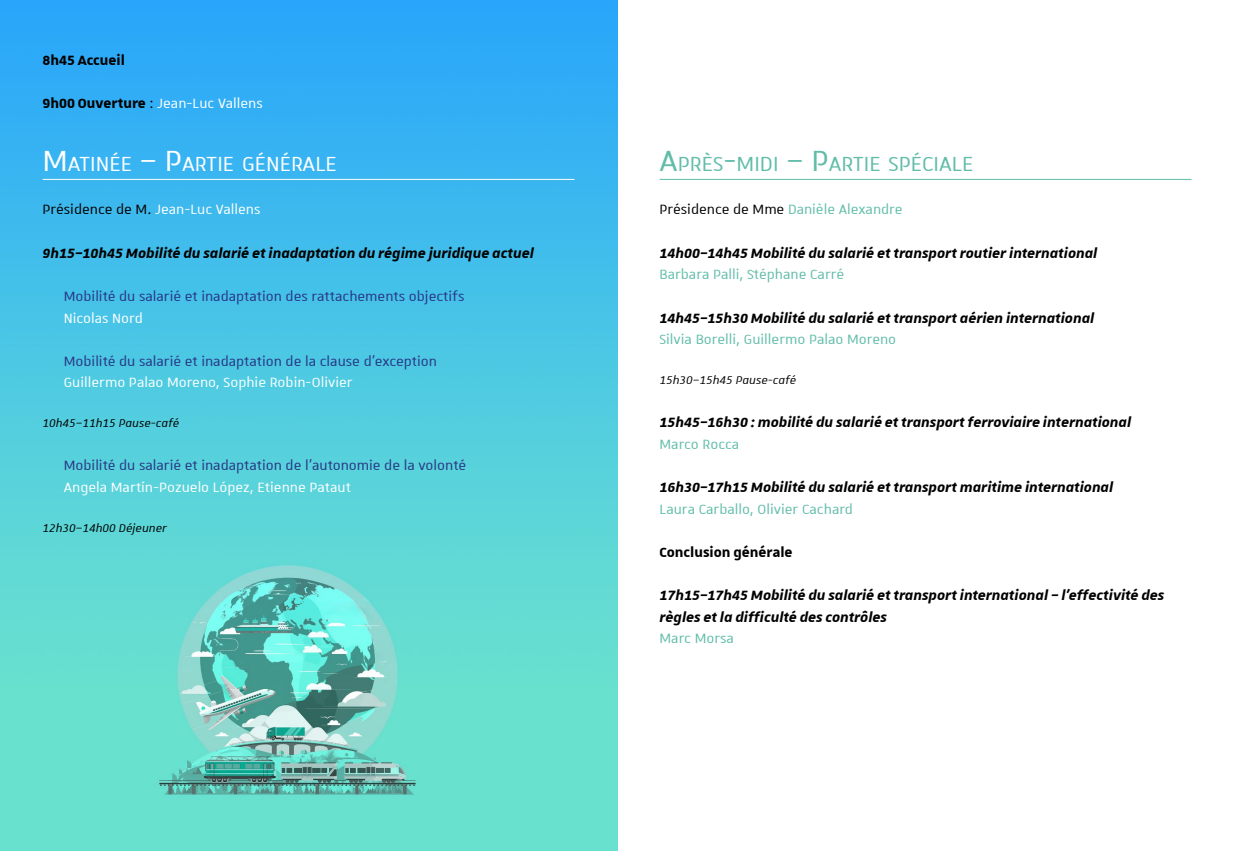
<style>
.page{position:relative;width:1234px;height:851px;background:#fff}
.page>*{position:absolute;margin:0;border:0;box-sizing:border-box;transform-origin:0 0}
.t1{font:27.3px "Unistra A";color:#61bda9}
.t2{font:27.3px "Unistra A";color:#fff}
.t3{font:italic 700 18px/21.6px "Unistra A";color:#000}
.t4{font:18px "Unistra A";color:#283583}
.t5{font:18px "Unistra A";color:#fff}
.t6{font:18px "Unistra A";color:#61bda9}
.t7{font:700 18px "Unistra A";color:#000}
.t8{font:italic 15px "Unistra A";color:#000}
.s1{font-weight:700;color:#000}
.s2{color:#000}
.s3{font-size:39px}
</style>
<div class="page">
<img style="left:0;top:0;width:617px;height:850px">
<hr style="left:43px;top:179px;width:531px;height:1px;background:#fff">
<hr style="left:659px;top:179px;width:532px;height:1px;background:#61bda9">
<p class="t7" style="left:43px;top:50px;width:84px">8h45 Accueil</p>
<p class="t5" style="left:43px;top:94px;width:222px"><span class="s1">9h00 Ouverture</span> <span class="s2">:</span> Jean-Luc Vallens</p>
<h1 class="t2" style="left:43px;top:150px;width:296px"><span class="s3">M</span>atinée <span class="s3">– P</span>artie générale</h1>
<p class="t5" style="left:43px;top:200px;width:219px"><span class="s2">Présidence de M.</span> Jean-Luc Vallens</p>
<p class="t3" style="left:43px;top:241px;width:493px">9h15–10h45 Mobilité du salarié et inadaptation du régime juridique actuel</p>
<p class="t4" style="left:64px;top:287px;width:402px">Mobilité du salarié et inadaptation des rattachements objectifs</p>
<p class="t5" style="left:64px;top:308px;width:80px">Nicolas Nord</p>
<p class="t4" style="left:64px;top:351px;width:374px">Mobilité du salarié et inadaptation de la clause d’exception</p>
<p class="t5" style="left:64px;top:373px;width:290px">Guillermo Palao Moreno, Sophie Robin-Olivier</p>
<p class="t8" style="left:43px;top:415px;width:138px">10h45–11h15 Pause-café</p>
<p class="t4" style="left:64px;top:456px;width:404px">Mobilité du salarié et inadaptation de l’autonomie de la volonté</p>
<p class="t5" style="left:64px;top:477px;width:288px">Angela Martín-Pozuelo López, Etienne Pataut</p>
<p class="t8" style="left:43px;top:519px;width:126px">12h30–14h00 Déjeuner</p>
<h1 class="t1" style="left:659px;top:150px;width:315px"><span class="s3">A</span>près<span class="s3">-</span>midi <span class="s3">– P</span>artie spéciale</h1>
<p class="t6" style="left:659px;top:200px;width:244px"><span class="s2">Présidence de Mme</span> Danièle Alexandre</p>
<p class="t3" style="left:659px;top:241px;width:439px">14h00–14h45 Mobilité du salarié et transport routier international</p>
<p class="t6" style="left:659px;top:265px;width:186px">Barbara Palli, Stéphane Carré</p>
<p class="t3" style="left:659px;top:306px;width:436px">14h45–15h30 Mobilité du salarié et transport aérien international</p>
<p class="t6" style="left:659px;top:330px;width:238px">Silvia Borelli, Guillermo Palao Moreno</p>
<p class="t8" style="left:659px;top:372px;width:138px">15h30–15h45 Pause-café</p>
<p class="t3" style="left:659px;top:411px;width:473px">15h45–16h30 : mobilité du salarié et transport ferroviaire international</p>
<p class="t6" style="left:659px;top:434px;width:81px">Marco Rocca</p>
<p class="t3" style="left:659px;top:475px;width:455px">16h30–17h15 Mobilité du salarié et transport maritime international</p>
<p class="t6" style="left:659px;top:499px;width:195px">Laura Carballo, Olivier Cachard</p>
<p class="t7" style="left:659px;top:541px;width:134px">Conclusion générale</p>
<p class="t3" style="left:659px;top:583px;width:506px">17h15–17h45 Mobilité du salarié et transport international – l’effectivité des règles et la difficulté des contrôles</p>
<p class="t6" style="left:659px;top:629px;width:76px">Marc Morsa</p>
</div>
